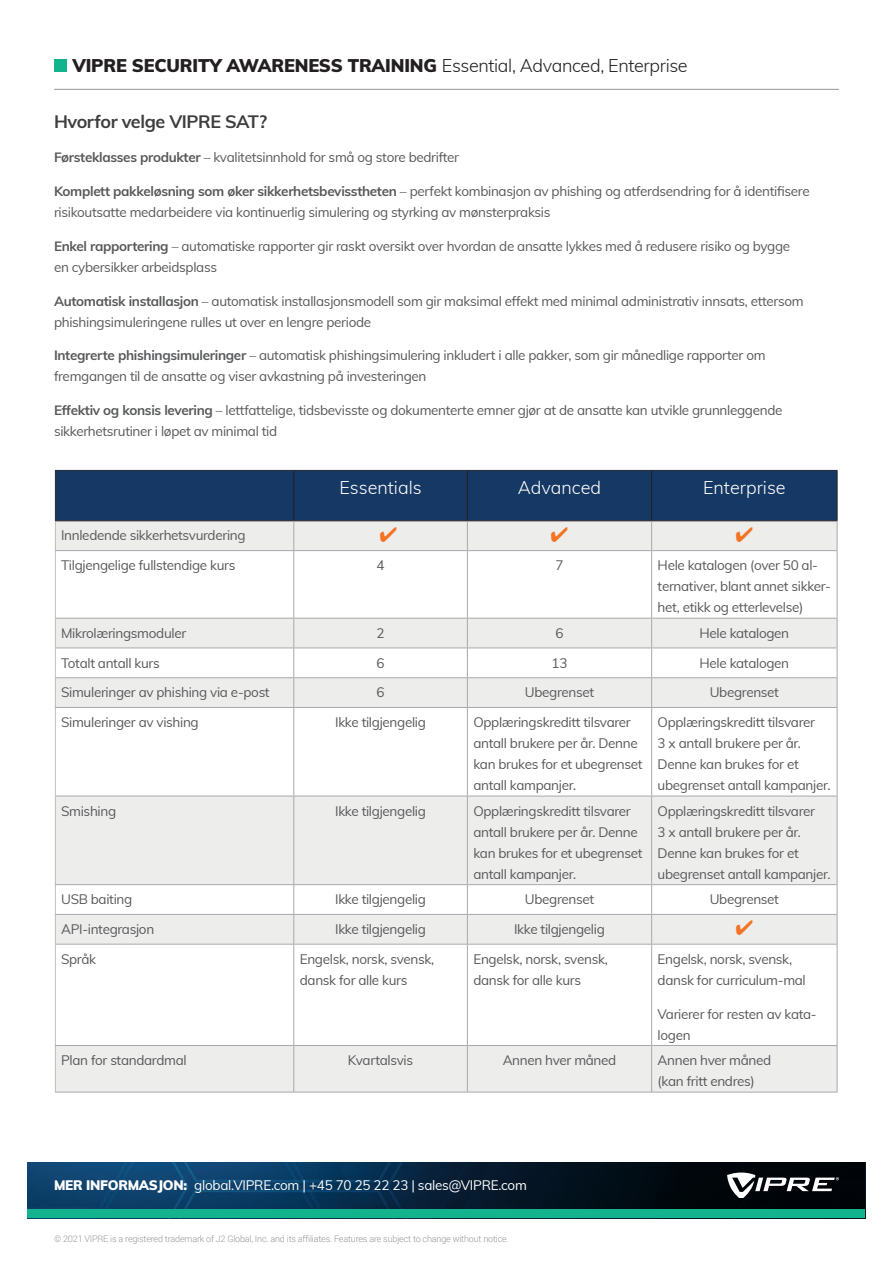
<style>
.page{position:relative;width:893px;height:1263px;background:#fff}
.page>*{position:absolute;margin:0;border:0;box-sizing:border-box;transform-origin:0 0}
.t1{font:900 18px "Muli";letter-spacing:-.01em;color:#231f20}
.t2{font:300 18px "Muli";color:#fff}
.body_copy{font:700 18px "Muli";letter-spacing:-.025em;color:#3e3e3f}
.t3{font:13.5px/21px "Muli";letter-spacing:-.025em;color:#57585a}
.t4{font:13.5px "Muli";letter-spacing:-.02em;color:#fff}
.t5{font:300 9px "Roboto";letter-spacing:-.02em;color:#939598}
.s1{font-weight:300}
.s2{font-weight:700}
.s3{font-weight:900}
</style>
<div class="page">
<div style="left:54px;top:59px;width:13px;height:13px;background:#13b38e"></div>
<hr style="left:54px;top:89px;width:785px;height:1px;background:#939598">
<svg style="left:28px;top:1163px;width:837px;height:46px;background:#07263f"></svg>
<div style="left:28px;top:1209px;width:837px;height:9px;background:#13b38e"></div>
<svg style="left:727px;top:1172px;width:112px;height:26px"></svg>
<svg style="left:56px;top:551px;width:781px;height:541px"></svg>
<hr style="left:55px;top:677px;width:239px;height:1px;background:#a8a9ad">
<hr style="left:294px;top:677px;width:173px;height:1px;background:#a8a9ad">
<hr style="left:467px;top:677px;width:185px;height:1px;background:#a8a9ad">
<hr style="left:652px;top:677px;width:185px;height:1px;background:#a8a9ad">
<hr style="left:55px;top:1045px;width:239px;height:1px;background:#a8a9ad">
<hr style="left:294px;top:1045px;width:173px;height:1px;background:#a8a9ad">
<hr style="left:467px;top:1045px;width:185px;height:1px;background:#a8a9ad">
<hr style="left:652px;top:1045px;width:185px;height:1px;background:#a8a9ad">
<hr style="left:293px;top:551px;width:1px;height:67px;background:#a8a9ad">
<hr style="left:467px;top:551px;width:1px;height:67px;background:#a8a9ad">
<hr style="left:651px;top:551px;width:1px;height:67px;background:#a8a9ad">
<hr style="left:293px;top:708px;width:1px;height:88px;background:#a8a9ad">
<hr style="left:467px;top:708px;width:1px;height:88px;background:#a8a9ad">
<hr style="left:651px;top:708px;width:1px;height:88px;background:#a8a9ad">
<hr style="left:293px;top:944px;width:1px;height:101px;background:#a8a9ad">
<hr style="left:467px;top:944px;width:1px;height:101px;background:#a8a9ad">
<hr style="left:651px;top:944px;width:1px;height:101px;background:#a8a9ad">
<hr style="left:293px;top:1046px;width:1px;height:46px;background:#a8a9ad">
<hr style="left:467px;top:1046px;width:1px;height:46px;background:#a8a9ad">
<hr style="left:651px;top:1046px;width:1px;height:46px;background:#a8a9ad">
<hr style="left:55px;top:1092px;width:239px;height:1px;background:#a8a9ad">
<hr style="left:294px;top:1092px;width:173px;height:1px;background:#a8a9ad">
<hr style="left:467px;top:1092px;width:185px;height:1px;background:#a8a9ad">
<hr style="left:652px;top:1092px;width:185px;height:1px;background:#a8a9ad">
<hr style="left:55px;top:550px;width:239px;height:1px;background:#a8a9ad">
<hr style="left:294px;top:550px;width:173px;height:1px;background:#a8a9ad">
<hr style="left:467px;top:550px;width:185px;height:1px;background:#a8a9ad">
<hr style="left:652px;top:550px;width:185px;height:1px;background:#a8a9ad">
<hr style="left:55px;top:707px;width:239px;height:1px;background:#a8a9ad">
<hr style="left:294px;top:707px;width:173px;height:1px;background:#a8a9ad">
<hr style="left:467px;top:707px;width:185px;height:1px;background:#a8a9ad">
<hr style="left:652px;top:707px;width:185px;height:1px;background:#a8a9ad">
<hr style="left:55px;top:618px;width:239px;height:1px;background:#a8a9ad">
<hr style="left:294px;top:618px;width:173px;height:1px;background:#a8a9ad">
<svg style="left:293px;top:618px;width:1px;height:89px"></svg>
<hr style="left:467px;top:618px;width:185px;height:1px;background:#a8a9ad">
<svg style="left:467px;top:618px;width:1px;height:89px"></svg>
<hr style="left:652px;top:618px;width:185px;height:1px;background:#a8a9ad">
<svg style="left:651px;top:618px;width:1px;height:89px"></svg>
<hr style="left:55px;top:647px;width:239px;height:1px;background:#a8a9ad">
<hr style="left:294px;top:647px;width:173px;height:1px;background:#a8a9ad">
<hr style="left:467px;top:647px;width:185px;height:1px;background:#a8a9ad">
<hr style="left:652px;top:647px;width:185px;height:1px;background:#a8a9ad">
<hr style="left:55px;top:796px;width:239px;height:1px;background:#a8a9ad">
<hr style="left:294px;top:796px;width:173px;height:1px;background:#a8a9ad">
<hr style="left:293px;top:796px;width:1px;height:88px;background:#a8a9ad">
<hr style="left:467px;top:796px;width:185px;height:1px;background:#a8a9ad">
<hr style="left:467px;top:796px;width:1px;height:88px;background:#a8a9ad">
<hr style="left:652px;top:796px;width:185px;height:1px;background:#a8a9ad">
<hr style="left:651px;top:796px;width:1px;height:88px;background:#a8a9ad">
<hr style="left:55px;top:884px;width:239px;height:1px;background:#a8a9ad">
<hr style="left:294px;top:884px;width:173px;height:1px;background:#a8a9ad">
<hr style="left:467px;top:884px;width:185px;height:1px;background:#a8a9ad">
<hr style="left:652px;top:884px;width:185px;height:1px;background:#a8a9ad">
<hr style="left:55px;top:914px;width:239px;height:1px;background:#a8a9ad">
<hr style="left:294px;top:914px;width:173px;height:1px;background:#a8a9ad">
<svg style="left:293px;top:885px;width:1px;height:59px"></svg>
<hr style="left:467px;top:914px;width:185px;height:1px;background:#a8a9ad">
<svg style="left:467px;top:885px;width:1px;height:59px"></svg>
<hr style="left:652px;top:914px;width:185px;height:1px;background:#a8a9ad">
<svg style="left:651px;top:885px;width:1px;height:59px"></svg>
<hr style="left:55px;top:944px;width:239px;height:1px;background:#a8a9ad">
<hr style="left:294px;top:944px;width:173px;height:1px;background:#a8a9ad">
<hr style="left:467px;top:944px;width:185px;height:1px;background:#a8a9ad">
<hr style="left:652px;top:944px;width:185px;height:1px;background:#a8a9ad">
<svg style="left:55px;top:470px;width:783px;height:80px;background:#637893"></svg>
<svg style="left:736px;top:920px;width:16px;height:15px"></svg>
<h1 class="t1" style="left:72px;top:52px;width:617px">VIPRE SECURITY AWARENESS TRAINING <span class="s1">Essential, Advanced, Enterprise</span></h1>
<p class="body_copy" style="left:54px;top:108px;width:215px">Hvorfor velge VIPRE SAT?</p>
<p class="t3" style="left:54px;top:146px;width:406px"><span class="s2">Førsteklasses produkter</span> – kvalitetsinnhold for små og store bedrifter</p>
<p class="t3" style="left:54px;top:180px;width:757px"><span class="s2">Komplett pakkeløsning som øker sikkerhetsbevisstheten</span> – perfekt kombinasjon av phishing og atferdsendring for å identifisere risikoutsatte medarbeidere via kontinuerlig simulering og styrking av mønsterpraksis</p>
<p class="t3" style="left:54px;top:235px;width:738px"><span class="s2">Enkel rapportering</span> – automatiske rapporter gir raskt oversikt over hvordan de ansatte lykkes med å redusere risiko og bygge en cybersikker arbeidsplass</p>
<p class="t3" style="left:54px;top:290px;width:751px"><span class="s2">Automatisk installasjon</span> – automatisk installasjonsmodell som gir maksimal effekt med minimal administrativ innsats, ettersom phishingsimuleringene rulles ut over en lengre periode</p>
<p class="t3" style="left:54px;top:344px;width:713px"><span class="s2">Integrerte phishingsimuleringer</span> – automatisk phishingsimulering inkludert i alle pakker, som gir månedlige rapporter om fremgangen til de ansatte og viser avkastning på investeringen</p>
<p class="t3" style="left:54px;top:399px;width:730px"><span class="s2">Effektiv og konsis levering</span> – lettfattelige, tidsbevisste og dokumenterte emner gjør at de ansatte kan utvikle grunnleggende sikkerhetsrutiner i løpet av minimal tid</p>
<p class="t2" style="left:339px;top:475px;width:84px">Essentials</p>
<p class="t2" style="left:518px;top:475px;width:85px">Advanced</p>
<p class="t2" style="left:703px;top:475px;width:84px">Enterprise</p>
<p class="t3" style="left:61px;top:524px;width:186px">Innledende sikkerhetsvurdering</p>
<p class="t3" style="left:61px;top:554px;width:176px">Tilgjengelige fullstendige kurs</p>
<p class="t3" style="left:377px;top:554px;width:10px">4</p>
<p class="t3" style="left:555px;top:554px;width:10px">7</p>
<p class="t3" style="left:658px;top:554px;width:175px">Hele katalogen (over 50 al&shy;ternativer, blant annet sikker&shy;het, etikk og etterlevelse)</p>
<p class="t3" style="left:61px;top:622px;width:127px">Mikrolæringsmoduler</p>
<p class="t3" style="left:377px;top:622px;width:10px">2</p>
<p class="t3" style="left:555px;top:622px;width:10px">6</p>
<p class="t3" style="left:699px;top:622px;width:91px">Hele katalogen</p>
<p class="t3" style="left:61px;top:651px;width:100px">Totalt antall kurs</p>
<p class="t3" style="left:377px;top:651px;width:10px">6</p>
<p class="t3" style="left:552px;top:651px;width:17px">13</p>
<p class="t3" style="left:699px;top:651px;width:91px">Hele katalogen</p>
<p class="t3" style="left:61px;top:681px;width:210px">Simuleringer av phishing via e-post</p>
<p class="t3" style="left:377px;top:681px;width:10px">6</p>
<p class="t3" style="left:525px;top:681px;width:71px">Ubegrenset</p>
<p class="t3" style="left:710px;top:681px;width:71px">Ubegrenset</p>
<p class="t3" style="left:61px;top:711px;width:139px">Simuleringer av vishing</p>
<p class="t3" style="left:335px;top:711px;width:92px">Ikke tilgjengelig</p>
<p class="t3" style="left:473px;top:711px;width:171px">Opplæringskreditt tilsvarer antall brukere per år. Denne kan brukes for et ubegrenset antall kampanjer.</p>
<p class="t3" style="left:658px;top:711px;width:174px">Opplæringskreditt tilsvarer<br>3 x antall brukere per år.<br>Denne kan brukes for et ubegrenset antall kampanjer.</p>
<p class="t3" style="left:61px;top:800px;width:57px">Smishing</p>
<p class="t3" style="left:335px;top:800px;width:92px">Ikke tilgjengelig</p>
<p class="t3" style="left:473px;top:800px;width:171px">Opplæringskreditt tilsvarer antall brukere per år. Denne kan brukes for et ubegrenset antall kampanjer.</p>
<p class="t3" style="left:658px;top:800px;width:174px">Opplæringskreditt tilsvarer<br>3 x antall brukere per år.<br>Denne kan brukes for et ubegrenset antall kampanjer.</p>
<p class="t3" style="left:61px;top:888px;width:73px">USB baiting</p>
<p class="t3" style="left:335px;top:888px;width:92px">Ikke tilgjengelig</p>
<p class="t3" style="left:525px;top:888px;width:71px">Ubegrenset</p>
<p class="t3" style="left:710px;top:888px;width:71px">Ubegrenset</p>
<p class="t3" style="left:61px;top:918px;width:95px">API-integrasjon</p>
<p class="t3" style="left:335px;top:918px;width:92px">Ikke tilgjengelig</p>
<p class="t3" style="left:514px;top:918px;width:92px">Ikke tilgjengelig</p>
<p class="t3" style="left:61px;top:948px;width:37px">Språk</p>
<p class="t3" style="left:300px;top:948px;width:136px">Engelsk, norsk, svensk, dansk for alle kurs</p>
<p class="t3" style="left:473px;top:948px;width:136px">Engelsk, norsk, svensk, dansk for alle kurs</p>
<p class="t3" style="left:658px;top:948px;width:150px">Engelsk, norsk, svensk, dansk for curriculum-mal</p>
<p class="t3" style="left:658px;top:1002px;width:161px">Varierer for resten av kata&shy;logen</p>
<p class="t3" style="left:61px;top:1049px;width:127px">Plan for standardmal</p>
<p class="t3" style="left:348px;top:1049px;width:67px">Kvartalsvis</p>
<p class="t3" style="left:503px;top:1049px;width:115px">Annen hver måned</p>
<p class="t3" style="left:658px;top:1049px;width:115px">Annen hver måned (kan fritt endres)</p>
<p class="t4" style="left:54px;top:1175px;width:474px"><span class="s3">MER INFORMASJON:</span> global.VIPRE.com | +45 70 25 22 23 | sales@VIPRE.com</p>
<p class="t5" style="left:54px;top:1232px;width:456px">© 2021 VIPRE is a registered trademark of J2 Global, Inc. and its affiliates. Features are subject to change without notice.</p>
</div>
